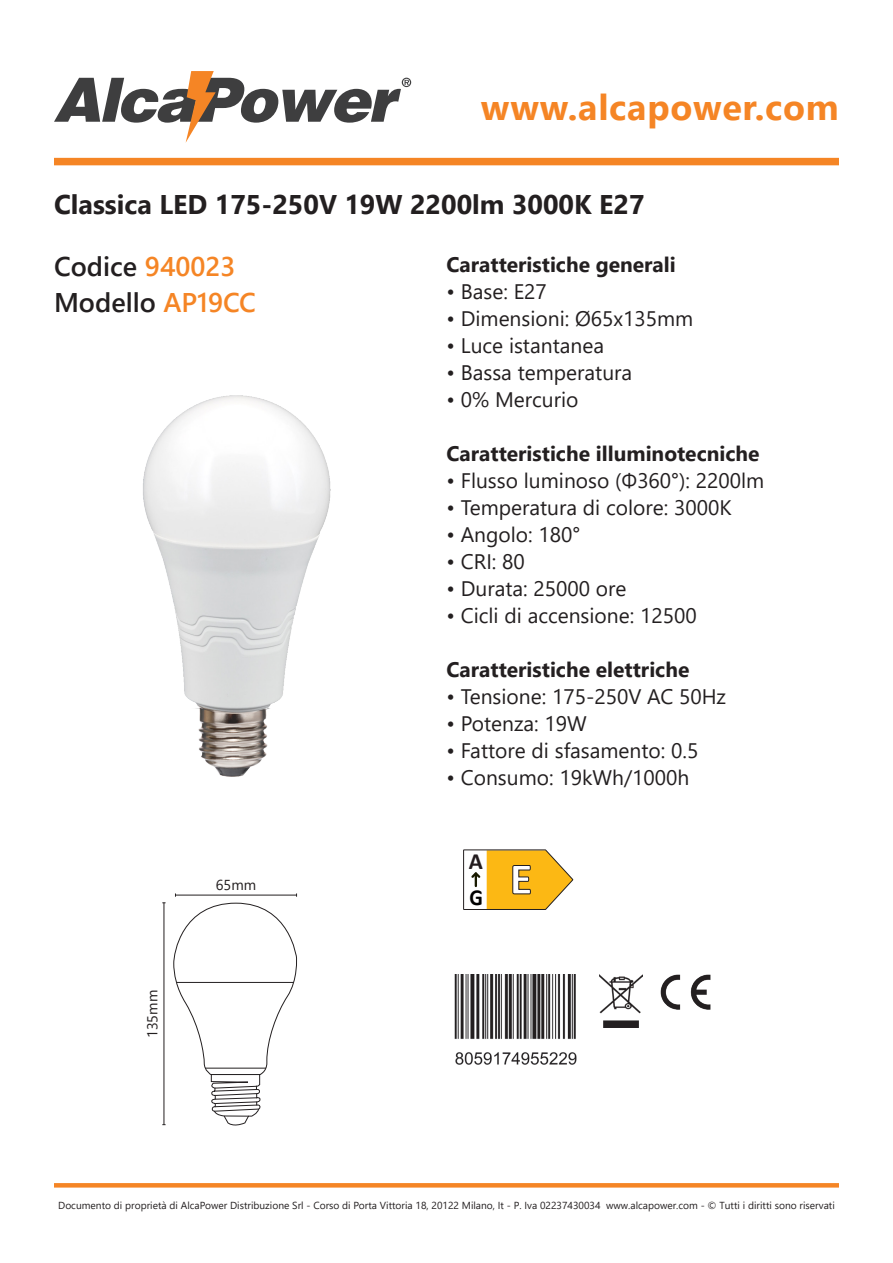
<style>
.page{position:relative;width:893px;height:1263px;background:#fff}
.page>*{position:absolute;margin:0;border:0;box-sizing:border-box;transform-origin:0 0}
.t1{font:700 36px "Segoe UI";letter-spacing:.02em;color:#f58525}
.t2{font:700 27px "Segoe UI";color:#231f20}
.t3{font:600 27px "Segoe UI";color:#231f20}
.t4{font:700 23.25px "Calibri";color:#231c1e}
.t5{font:700 22.95px "Calibri";color:#000;scale:.92 1}
.t6{font:21px "Segoe UI";color:#231f20}
.t7{font:700 21px "Segoe UI";color:#231f20}
.t8{font:14.4px "Segoe UI";color:#231f20}
.t9{font:10.2px "Segoe UI";color:#231f20}
.s1{color:#f58525}
</style>
<div class="page">
<svg style="left:54px;top:71px;width:357px;height:72px"></svg>
<div style="left:54px;top:158px;width:785px;height:7px;background:#f58525"></div>
<svg style="left:54px;top:1183px;width:785px;height:4px;background:#f58729"></svg>
<img style="left:454px;top:974px;width:123px;height:91px">
<img style="left:660px;top:974px;width:50px;height:36px">
<img style="left:600px;top:974px;width:43px;height:54px">
<img style="left:143px;top:395px;width:188px;height:382px">
<svg style="left:463px;top:849px;width:111px;height:61px"></svg>
<hr style="left:164px;top:903px;width:1px;height:222px;background:#231f20">
<svg style="left:173px;top:893px;width:125px;height:233px"></svg>
<hr style="left:177px;top:982px;width:117px;height:1px;background:#231f20">
<h1 class="t1" style="left:481px;top:73px;width:359px">www.alcapower.com</h1>
<p class="t2" style="left:54px;top:179px;width:592px">Classica LED 175-250V 19W 2200lm 3000K E27</p>
<p class="t3" style="left:54px;top:241px;width:183px">Codice <span class="s1">940023</span></p>
<p class="t3" style="left:54px;top:277px;width:203px">Modello <span class="s1">AP19CC</span></p>
<p class="t8" style="left:139px;top:1038px;width:50px;rotate:-90deg">135mm</p>
<p class="t8" style="left:216px;top:871px;width:42px">65mm</p>
<p class="t7" style="left:446px;top:245px;width:231px">Caratteristiche generali</p>
<p class="t6" style="left:446px;top:272px;width:102px">• Base: E27</p>
<p class="t6" style="left:446px;top:299px;width:248px">• Dimensioni: Ø65x135mm</p>
<p class="t6" style="left:446px;top:326px;width:159px">• Luce istantanea</p>
<p class="t6" style="left:446px;top:353px;width:187px">• Bassa temperatura</p>
<p class="t6" style="left:446px;top:380px;width:133px">• 0% Mercurio</p>
<p class="t7" style="left:446px;top:434px;width:314px">Caratteristiche illuminotecniche</p>
<p class="t6" style="left:446px;top:461px;width:319px">• Flusso luminoso ﴾Φ360°﴿: 2200lm</p>
<p class="t6" style="left:446px;top:488px;width:287px">• Temperatura di colore: 3000K</p>
<p class="t6" style="left:446px;top:515px;width:135px">• Angolo: 180°</p>
<p class="t6" style="left:446px;top:542px;width:80px">• CRI: 80</p>
<p class="t6" style="left:446px;top:569px;width:181px">• Durata: 25000 ore</p>
<p class="t6" style="left:446px;top:596px;width:252px">• Cicli di accensione: 12500</p>
<p class="t7" style="left:446px;top:650px;width:244px">Caratteristiche elettriche</p>
<p class="t6" style="left:446px;top:677px;width:281px">• Tensione: 175-250V AC 50Hz</p>
<p class="t6" style="left:446px;top:704px;width:142px">• Potenza: 19W</p>
<p class="t6" style="left:446px;top:731px;width:253px">• Fattore di sfasamento: 0.5</p>
<p class="t6" style="left:446px;top:758px;width:244px">• Consumo: 19kWh/1000h</p>
<p class="t4" style="left:469px;top:844px;width:16px">A</p>
<p class="t5" style="left:469px;top:881px;width:16px">G</p>
<p class="t9" style="left:58px;top:1196px;width:778px">Documento di proprietà di AlcaPower Distribuzione Srl - Corso di Porta Vittoria 18, 20122 Milano, It - P. Iva 02237430034 www.alcapower.com - © Tutti i diritti sono riservati</p>
</div>
